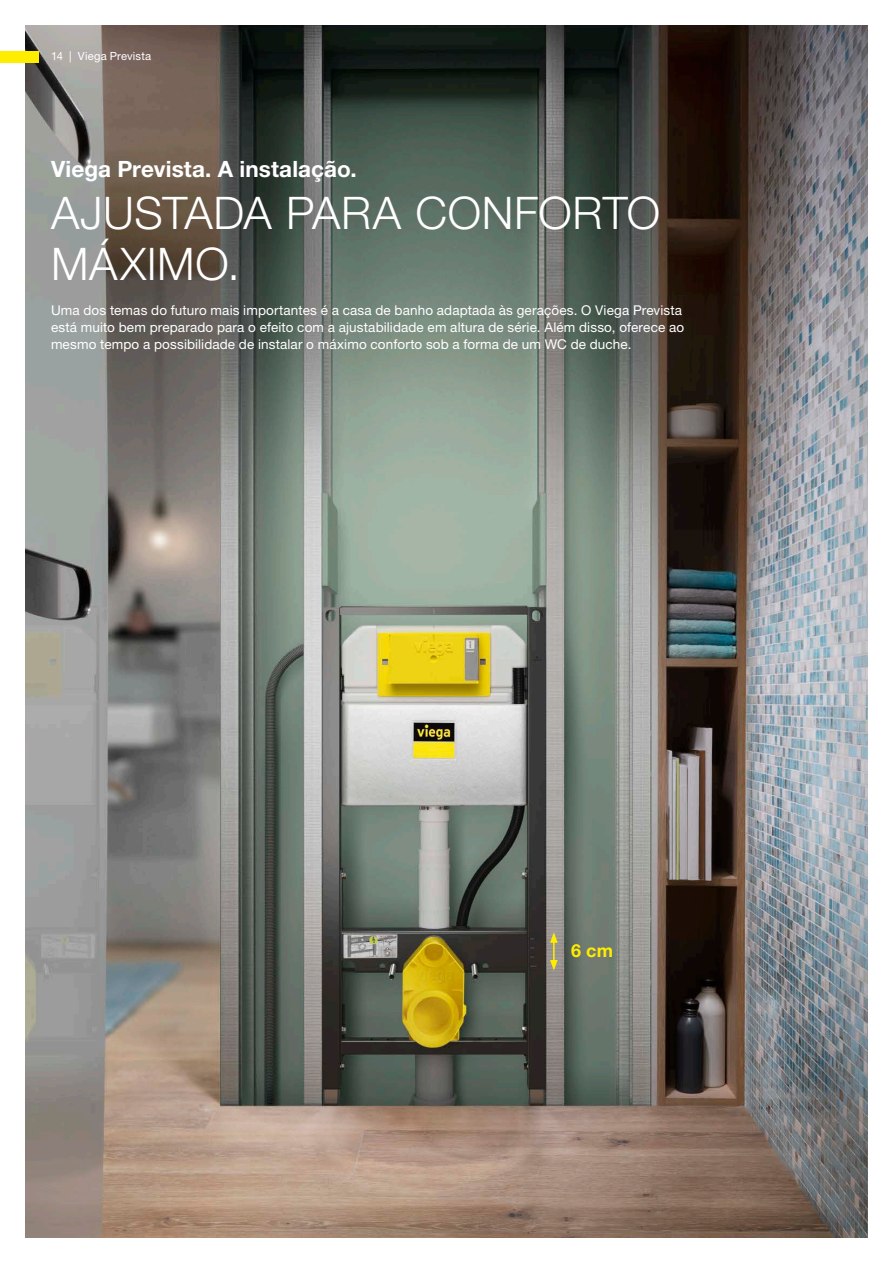
<style>
.page{position:relative;width:893px;height:1263px;background:#fff}
.page>*{position:absolute;margin:0;border:0;box-sizing:border-box;transform-origin:0 0}
.t1{font:45px/51.8px "M Ying Hei PR Cfor Viega W3";letter-spacing:.015em;color:#fff}
.t2{font:22.5px "M Ying Hei PR Cfor Viega W7";letter-spacing:.005em;color:#fff}
.t3{font:18px "M Ying Hei PR Cfor Viega W7";color:#ffed00}
.t4{font:13.5px/17.2px "M Ying Hei PR Cfor Viega W4";letter-spacing:.01em;color:#fff}
.t5{font:11.25px "M Ying Hei PR Cfor Viega W4";letter-spacing:.015em;color:#fff}
</style>
<div class="page">
<img style="left:26px;top:26px;width:841px;height:1211px">
<hr style="left:553px;top:940px;width:2px;height:22px;background:#ffed00">
<svg style="left:550px;top:932px;width:8px;height:11px"></svg>
<svg style="left:550px;top:960px;width:8px;height:10px"></svg>
<div style="left:0;top:51px;width:38px;height:11px;background:#ffed00"></div>
<p class="t5" style="left:51px;top:49px;width:102px">14 | Viega Prevista</p>
<h2 class="t2" style="left:51px;top:155px;width:307px">Viega Prevista. A instalação.</h2>
<h1 class="t1" style="left:51px;top:187px;width:610px">AJUSTADA PARA CONFORTO<br>MÁXIMO.</h1>
<p class="t4" style="left:51px;top:301px;width:635px">Uma dos temas do futuro mais importantes é a casa de banho adaptada às gerações. O Viega Prevista está muito bem preparado para o efeito com a ajustabilidade em altura de série. Além disso, oferece ao mesmo tempo a possibilidade de instalar o máximo conforto sob a forma de um WC de duche.</p>
<h3 class="t3" style="left:571px;top:939px;width:43px">6 cm</h3>
</div>
